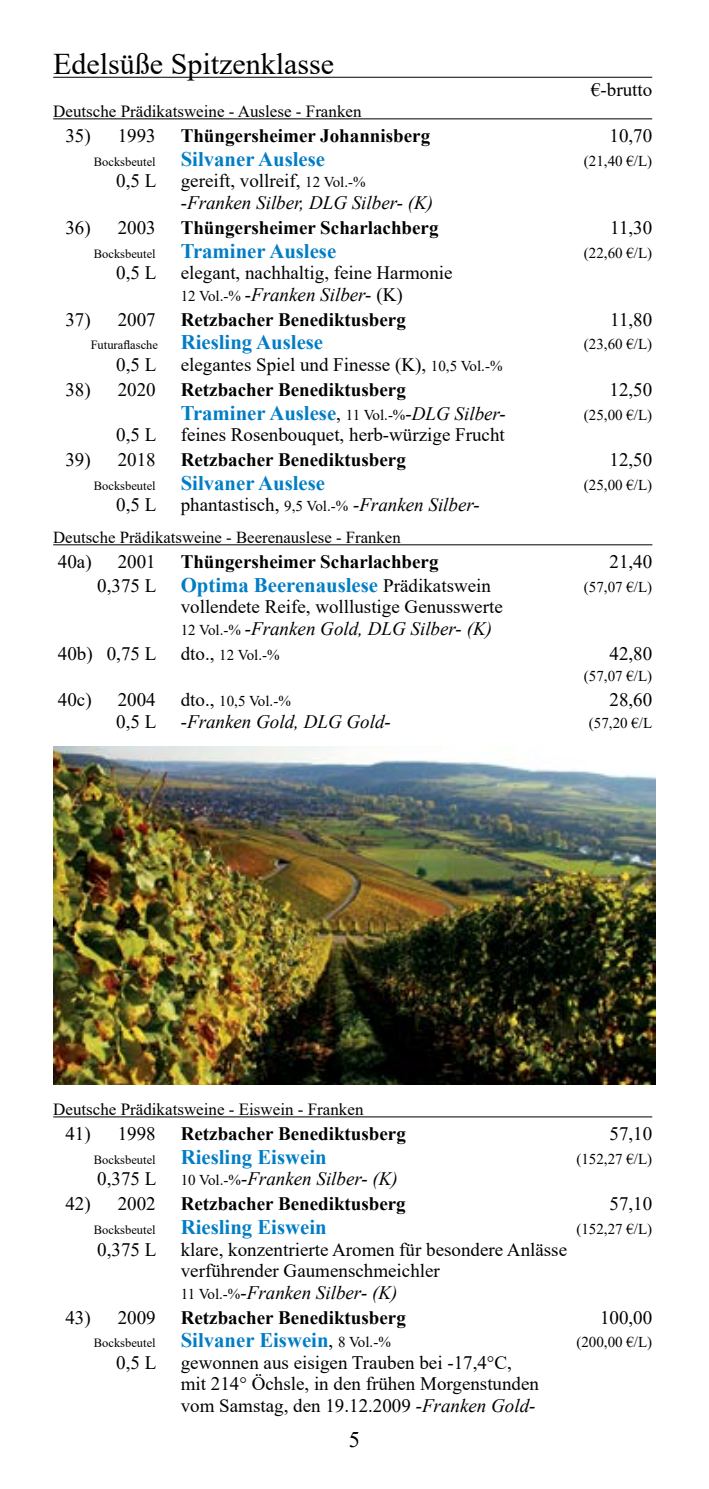
<style>
.page{position:relative;width:709px;height:1489px;background:#fff}
.page>*{position:absolute;margin:0;border:0;box-sizing:border-box;transform-origin:0 0}
.t1{font:30px "Times New Roman";color:#000}
.t2{font:22.25px "Times New Roman";color:#000}
.t3{font:700 20.75px "Times New Roman";color:#007dc5}
.t4{font:19px/21.5px "Times New Roman";color:#000}
.t5{font:700 19px "Times New Roman";color:#000}
.t6{font:italic 19px/21.5px "Times New Roman";color:#000}
.t7{font:17px "Times New Roman";color:#000}
.t8{font:16.75px "Times New Roman";color:#000}
.t9{font:15px "Times New Roman";color:#000}
.s1{font-weight:400;font-size:12.5px;color:#000}
.s2{font-style:normal}
.s3{font-style:normal;font-size:15px}
.s4{font-size:15px}
.s5{font-style:italic}
.s6{font-weight:400;font-size:19px;color:#000}
.s7{font-weight:400;font-size:15px;color:#000}
.s8{font-weight:400;font-style:italic;font-size:19px;color:#000}
.s9{font-weight:700;font-size:20.75px;color:#007dc5}
.s10{font-size:19px}
</style>
<div class="page">
<hr style="left:53px;top:77px;width:599px;height:1px;background:#000">
<hr style="left:53px;top:118px;width:599px;height:1px;background:#000">
<hr style="left:53px;top:544px;width:599px;height:1px;background:#000">
<hr style="left:53px;top:1116px;width:599px;height:1px;background:#000">
<img style="left:53px;top:746px;width:603px;height:337px">
<h1 class="t1" style="left:53px;top:43px;width:282px">Edelsüße Spitzenklasse</h1>
<p class="t4" style="left:591px;top:78px;width:63px">€-brutto</p>
<p class="t7" style="left:53px;top:99px;width:310px">Deutsche Prädikatsweine - Auslese - Franken</p>
<p class="t4" style="left:65px;top:124px;width:92px">35) 1993</p>
<p class="t5" style="left:181px;top:122px;width:251px">Thüngersheimer Johannisberg</p>
<p class="t4" style="left:609px;top:124px;width:44px">10,70</p>
<p class="t3" style="left:94px;top:144px;width:233px"><span class="s1">Bocksbeutel</span> Silvaner Auslese</p>
<p class="t9" style="left:584px;top:150px;width:70px">(21,40 €/L)</p>
<p class="t4" style="left:116px;top:169px;width:42px">0,5 L</p>
<p class="t6" style="left:181px;top:170px;width:254px"><span class="s2">gereift, vollreif,</span> <span class="s3">12 Vol.-% </span>-Franken Silber, DLG Silber- (K)</p>
<p class="t4" style="left:65px;top:216px;width:92px">36) 2003</p>
<p class="t5" style="left:181px;top:214px;width:259px">Thüngersheimer Scharlachberg</p>
<p class="t4" style="left:610px;top:216px;width:44px">11,30</p>
<p class="t3" style="left:94px;top:236px;width:244px"><span class="s1">Bocksbeutel</span> Traminer Auslese</p>
<p class="t9" style="left:584px;top:242px;width:70px">(22,60 €/L)</p>
<p class="t4" style="left:116px;top:261px;width:42px">0,5 L</p>
<p class="t4" style="left:181px;top:261px;width:273px">elegant, nachhaltig, feine Harmonie<br><span class="s4">12 Vol.-%</span> <span class="s5">-Franken Silber-</span> (K)</p>
<p class="t4" style="left:65px;top:308px;width:92px">37) 2007</p>
<p class="t5" style="left:181px;top:305px;width:226px">Retzbacher Benediktusberg</p>
<p class="t4" style="left:610px;top:308px;width:44px">11,80</p>
<p class="t3" style="left:91px;top:327px;width:234px"><span class="s1">Futuraflasche</span> Riesling Auslese</p>
<p class="t9" style="left:584px;top:334px;width:70px">(23,60 €/L)</p>
<p class="t4" style="left:116px;top:353px;width:42px">0,5 L</p>
<p class="t4" style="left:181px;top:353px;width:323px">elegantes Spiel und Finesse (K), <span class="s4">10,5 Vol.-%</span></p>
<p class="t4" style="left:65px;top:378px;width:92px">38) 2020</p>
<p class="t5" style="left:181px;top:376px;width:226px">Retzbacher Benediktusberg</p>
<p class="t4" style="left:609px;top:378px;width:44px">12,50</p>
<p class="t3" style="left:181px;top:398px;width:327px">Traminer Auslese<span class="s6">,</span> <span class="s7">11 Vol.-%</span><span class="s8">-DLG Silber-</span></p>
<p class="t9" style="left:584px;top:404px;width:70px">(25,00 €/L)</p>
<p class="t4" style="left:116px;top:423px;width:42px">0,5 L</p>
<p class="t4" style="left:181px;top:423px;width:325px">feines Rosenbouquet, herb-würzige Frucht</p>
<p class="t4" style="left:65px;top:448px;width:92px">39) 2018</p>
<p class="t5" style="left:181px;top:446px;width:226px">Retzbacher Benediktusberg</p>
<p class="t4" style="left:609px;top:448px;width:44px">12,50</p>
<p class="t3" style="left:94px;top:468px;width:233px"><span class="s1">Bocksbeutel</span> Silvaner Auslese</p>
<p class="t9" style="left:584px;top:474px;width:70px">(25,00 €/L)</p>
<p class="t4" style="left:116px;top:493px;width:42px">0,5 L</p>
<p class="t6" style="left:181px;top:494px;width:300px"><span class="s2">phantastisch,</span> <span class="s3">9,5 Vol.-%</span> -Franken Silber-</p>
<p class="t8" style="left:53px;top:525px;width:349px">Deutsche Prädikatsweine - Beerenauslese - Franken</p>
<p class="t4" style="left:58px;top:550px;width:35px">40a)</p>
<p class="t4" style="left:118px;top:550px;width:40px">2001</p>
<p class="t5" style="left:181px;top:548px;width:259px">Thüngersheimer Scharlachberg</p>
<p class="t4" style="left:609px;top:550px;width:44px">21,40</p>
<p class="t4" style="left:97px;top:574px;width:395px">0,375 L <span class="s9">Optima Beerenauslese</span> Prädikatswein</p>
<p class="t9" style="left:584px;top:576px;width:70px">(57,07 €/L)</p>
<p class="t4" style="left:181px;top:595px;width:323px">vollendete Reife, wolllustige Genusswerte<br><span class="s4">12 Vol.-%</span> <span class="s5">-Franken Gold, DLG Silber- (K)</span></p>
<p class="t4" style="left:58px;top:642px;width:100px">40b) 0,75 L</p>
<p class="t9" style="left:181px;top:644px;width:100px"><span class="s10">dto.,</span> 12 Vol.-%</p>
<p class="t4" style="left:609px;top:642px;width:44px">42,80</p>
<p class="t9" style="left:584px;top:665px;width:70px">(57,07 €/L)</p>
<p class="t4" style="left:58px;top:688px;width:35px">40c)</p>
<p class="t4" style="left:118px;top:688px;width:40px">2004</p>
<p class="t9" style="left:181px;top:690px;width:112px"><span class="s10">dto.,</span> 10,5 Vol.-%</p>
<p class="t4" style="left:609px;top:688px;width:44px">28,60</p>
<p class="t4" style="left:116px;top:710px;width:42px">0,5 L</p>
<p class="t6" style="left:181px;top:710px;width:212px">-Franken Gold, DLG Gold-</p>
<p class="t9" style="left:589px;top:712px;width:65px">(57,20 €/L</p>
<p class="t7" style="left:53px;top:1097px;width:312px">Deutsche Prädikatsweine - Eiswein - Franken</p>
<p class="t4" style="left:65px;top:1122px;width:92px">41) 1998</p>
<p class="t5" style="left:181px;top:1119px;width:226px">Retzbacher Benediktusberg</p>
<p class="t4" style="left:609px;top:1122px;width:44px">57,10</p>
<p class="t3" style="left:94px;top:1141px;width:234px"><span class="s1">Bocksbeutel</span> Riesling Eiswein</p>
<p class="t9" style="left:576px;top:1148px;width:77px">(152,27 €/L)</p>
<p class="t4" style="left:97px;top:1167px;width:61px">0,375 L</p>
<p class="t6" style="left:181px;top:1167px;width:219px"><span class="s3">10 Vol.-%</span>-Franken Silber- (K)</p>
<p class="t4" style="left:65px;top:1192px;width:92px">42) 2002</p>
<p class="t5" style="left:181px;top:1190px;width:226px">Retzbacher Benediktusberg</p>
<p class="t4" style="left:609px;top:1192px;width:44px">57,10</p>
<p class="t3" style="left:94px;top:1212px;width:234px"><span class="s1">Bocksbeutel</span> Riesling Eiswein</p>
<p class="t9" style="left:576px;top:1218px;width:77px">(152,27 €/L)</p>
<p class="t4" style="left:97px;top:1237px;width:61px">0,375 L</p>
<p class="t4" style="left:181px;top:1237px;width:388px">klare, konzentrierte Aromen für besondere Anlässe verführender Gaumenschmeichler<br><span class="s4">11 Vol.-%</span><span class="s5">-Franken Silber- (K)</span></p>
<p class="t4" style="left:65px;top:1305px;width:92px">43) 2009</p>
<p class="t5" style="left:181px;top:1303px;width:226px">Retzbacher Benediktusberg</p>
<p class="t4" style="left:600px;top:1305px;width:54px">100,00</p>
<p class="t3" style="left:94px;top:1325px;width:298px"><span class="s1">Bocksbeutel</span> Silvaner Eiswein<span class="s6">,</span> <span class="s7">8 Vol.-%</span></p>
<p class="t9" style="left:576px;top:1331px;width:77px">(200,00 €/L)</p>
<p class="t4" style="left:116px;top:1350px;width:42px">0,5 L</p>
<p class="t4" style="left:181px;top:1350px;width:360px">gewonnen aus eisigen Trauben bei -17,4°C, mit 214° Öchsle, in den frühen Morgenstunden vom Samstag, den 19.12.2009 <span class="s5">-Franken Gold-</span></p>
<p class="t2" style="left:349px;top:1423px;width:13px">5</p>
</div>
